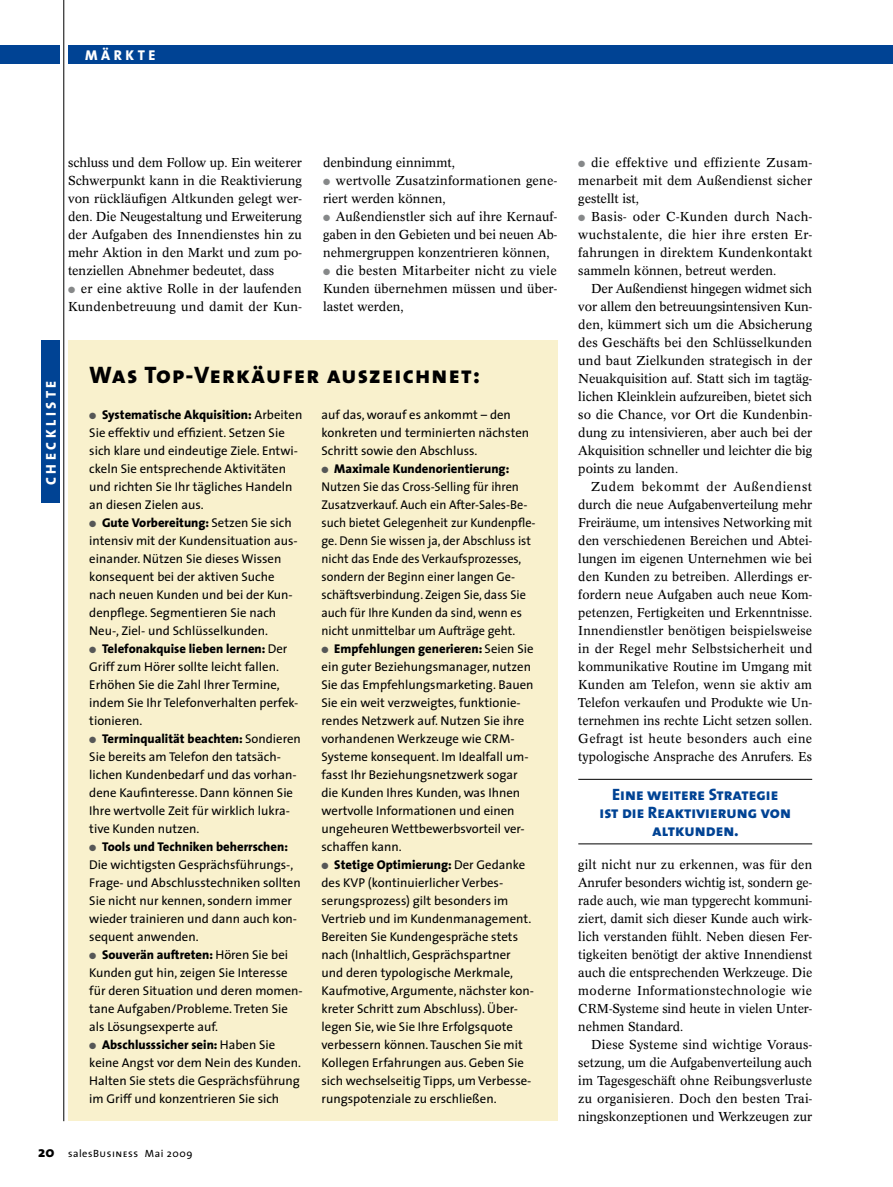
<style>
.page{position:relative;width:893px;height:1187px;background:#fff}
.page>*{position:absolute;margin:0;border:0;box-sizing:border-box;transform-origin:0 0}
.t1{font:24px "The Sans Extra Bold Caps";letter-spacing:.05em;color:#000}
.t2{font:16.5px/18px "The Sans Extra Bold Caps";color:#004394;text-align:center}
.t3{font:800 14.25px "The Sans";letter-spacing:.25em;color:#fff}
.t4{font:12.75px/18px "Concorde BE";color:#000;text-align:justify}
.t5{font:12.75px/18px "The Sans";color:#000}
.t6{font:12.75px/18px "The Sans";color:#000;scale:.96 1}
.t7{font:800 12.75px "The Sans";color:#000}
.t8{font:12.75px "Concorde BE";letter-spacing:.02em;color:#000}
.t9{font:10.5px "The Sans";letter-spacing:.05em;color:#000}
.t10{font:9px "Zapf Dingbats Std";color:#565757}
.t11{font:9px "Zapf Dingbats Std";color:#868889}
.s1{font-weight:800}
.s2{font-weight:400}
.s3{font-weight:800;font-size:15px}
.s4{font-family:"The Sans Caps"}
</style>
<div class="page">
<hr style="left:64px;top:0;width:1px;height:1121px;background:#000">
<div style="left:68px;top:46px;width:825px;height:18px;background:#004394"></div>
<div style="left:0;top:46px;width:60px;height:18px;background:#004394"></div>
<hr style="left:578px;top:779px;width:234px;height:1px;background:#000">
<hr style="left:578px;top:843px;width:234px;height:1px;background:#000">
<div style="left:68px;top:340px;width:489px;height:780px;background:#f9f1cd"></div>
<div style="left:41px;top:340px;width:18px;height:162px;background:#004394"></div>
<p class="t3" style="left:85px;top:46px;width:72px">märkte</p>
<p class="t4" style="left:68px;top:153px;width:235px">schluss und dem Follow up. Ein weiterer Schwerpunkt kann in die Reaktivierung von rückläufigen Altkunden gelegt wer&shy;den. Die Neugestaltung und Erweiterung der Aufgaben des Innendienstes hin zu mehr Aktion in den Markt und zum po&shy;tenziellen Abnehmer bedeutet, dass</p>
<p class="t4" style="left:68px;top:279px;width:235px;text-align:right">er eine aktive Rolle in der laufenden<br>Kundenbetreuung und damit der Kun-</p>
<p class="t11" style="left:68px;top:285px;width:9px">●</p>
<p class="t4" style="left:323px;top:153px;width:133px">denbindung einnimmt,</p>
<p class="t4" style="left:336px;top:171px;width:223px">wertvolle Zusatzinformationen gene-</p>
<p class="t4" style="left:323px;top:189px;width:124px">riert werden können,</p>
<p class="t4" style="left:336px;top:207px;width:223px">Außendienstler sich auf ihre Kernauf-</p>
<p class="t4" style="left:323px;top:225px;width:235px">gaben in den Gebieten und bei neuen Ab-</p>
<p class="t4" style="left:323px;top:243px;width:228px">nehmergruppen konzentrieren können,</p>
<p class="t8" style="left:336px;top:263px;width:222px">die besten Mitarbeiter nicht zu viele</p>
<p class="t4" style="left:323px;top:279px;width:235px">Kunden übernehmen müssen und über-</p>
<p class="t4" style="left:323px;top:297px;width:82px">lastet werden,</p>
<p class="t11" style="left:323px;top:177px;width:9px">●</p>
<p class="t11" style="left:323px;top:213px;width:9px">●</p>
<p class="t11" style="left:323px;top:267px;width:9px">●</p>
<p class="t3" style="left:42px;top:485px;width:106px;rotate:-90deg">ch ec kliste</p>
<h1 class="t1" style="left:89px;top:359px;width:392px">Was Top-Verkäufer auszeichnet:</h1>
<p class="t5" style="left:89px;top:405px;width:215px;text-indent:13px"><span class="s1">Systematische Akquisition:</span> Arbeiten Sie effektiv und effizient. Setzen Sie sich klare und eindeutige Ziele. Entwi&shy;ckeln Sie entsprechende Aktivitäten und richten Sie Ihr tägliches Handeln an diesen Zielen aus.</p>
<p class="t5" style="left:89px;top:513px;width:210px;text-indent:13px"><span class="s1">Gute Vorbereitung:</span> Setzen Sie sich intensiv mit der Kundensituation aus&shy;einander. Nützen Sie dieses Wissen konsequent bei der aktiven Suche nach neuen Kunden und bei der Kun&shy;denpflege. Segmentieren Sie nach Neu-, Ziel- und Schlüsselkunden.</p>
<p class="t5" style="left:89px;top:639px;width:211px;text-indent:13px"><span class="s1">Telefonakquise lieben lernen:</span> Der<br>Griff zum Hörer sollte leicht fallen.<br>Erhöhen Sie die Zahl Ihrer Termine, indem Sie Ihr Telefonverhalten perfek&shy;tionieren.</p>
<p class="t5" style="left:89px;top:729px;width:213px;text-indent:13px"><span class="s1">Terminqualität beachten:</span> Sondieren Sie bereits am Telefon den tatsäch&shy;lichen Kundenbedarf und das vorhan&shy;dene Kaufinteresse. Dann können Sie Ihre wertvolle Zeit für wirklich lukra&shy;tive Kunden nutzen.</p>
<p class="t7" style="left:102px;top:838px;width:188px">Tools und Techniken beherrschen:</p>
<p class="t5" style="left:89px;top:855px;width:213px">Die wichtigsten Gesprächsführungs-, Frage- und Abschlusstechniken sollten Sie nicht nur kennen, sondern immer wieder trainieren und dann auch kon&shy;sequent anwenden.</p>
<p class="t7" style="left:102px;top:946px;width:188px">Souverän auftreten: <span class="s2">Hören Sie bei</span></p>
<p class="t5" style="left:89px;top:963px;width:200px">Kunden gut hin, zeigen Sie Interesse</p>
<p class="t5" style="left:89px;top:981px;width:215px">für deren Situation und deren momen-</p>
<p class="t5" style="left:89px;top:999px;width:200px">tane Aufgaben/Probleme. Treten Sie</p>
<p class="t5" style="left:89px;top:1017px;width:130px">als Lösungsexperte auf.</p>
<p class="t7" style="left:102px;top:1036px;width:175px">Abschlusssicher sein: <span class="s2">Haben Sie</span></p>
<p class="t5" style="left:89px;top:1053px;width:213px">keine Angst vor dem Nein des Kunden.</p>
<p class="t5" style="left:89px;top:1071px;width:212px">Halten Sie stets die Gesprächsführung</p>
<p class="t5" style="left:89px;top:1089px;width:191px">im Griff und konzentrieren Sie sich</p>
<p class="t10" style="left:89px;top:411px;width:9px">●</p>
<p class="t10" style="left:89px;top:519px;width:9px">●</p>
<p class="t10" style="left:89px;top:645px;width:9px">●</p>
<p class="t10" style="left:89px;top:735px;width:9px">●</p>
<p class="t10" style="left:89px;top:843px;width:9px">●</p>
<p class="t10" style="left:89px;top:951px;width:9px">●</p>
<p class="t10" style="left:89px;top:1041px;width:9px">●</p>
<p class="t5" style="left:322px;top:405px;width:209px">auf das, worauf es ankommt – den konkreten und terminierten nächsten<br>Schritt sowie den Abschluss.</p>
<p class="t7" style="left:334px;top:460px;width:177px">Maximale Kundenorientierung:</p>
<p class="t6" style="left:322px;top:477px;width:224px">Nutzen Sie das Cross-Selling für ihren Zusatzverkauf. Auch ein After-Sales-Be&shy;such bietet Gelegenheit zur Kundenpfle&shy;ge. Denn Sie wissen ja, der Abschluss ist nicht das Ende des Verkaufsprozesses, sondern der Beginn einer langen Ge&shy;schäftsverbindung. Zeigen Sie, dass Sie auch für Ihre Kunden da sind, wenn es nicht unmittelbar um Aufträge geht.</p>
<p class="t5" style="left:322px;top:639px;width:214px;text-indent:13px"><span class="s1">Empfehlungen generieren:</span> Seien Sie ein guter Beziehungsmanager, nutzen Sie das Empfehlungsmarketing. Bauen Sie ein weit verzweigtes, funktionie&shy;rendes Netzwerk auf. Nutzen Sie ihre vorhandenen Werkzeuge wie CRM-Systeme konsequent. Im Idealfall um&shy;fasst Ihr Beziehungsnetzwerk sogar die Kunden Ihres Kunden, was Ihnen wertvolle Informationen und einen ungeheuren Wettbewerbsvorteil ver&shy;schaffen kann.</p>
<p class="t5" style="left:322px;top:855px;width:214px;text-indent:13px"><span class="s1">Stetige Optimierung:</span> Der Gedanke des KVP (kontinuierlicher Verbes&shy;serungsprozess) gilt besonders im Vertrieb und im Kundenmanagement.<br>Bereiten Sie Kundengespräche stets nach (Inhaltlich, Gesprächspartner und deren typologische Merkmale, Kaufmotive, Argumente, nächster kon&shy;kreter Schritt zum Abschluss). Über&shy;legen Sie, wie Sie Ihre Erfolgsquote verbessern können. Tauschen Sie mit Kollegen Erfahrungen aus. Geben Sie sich wechselseitig Tipps, um Verbesse&shy;rungspotenziale zu erschließen.</p>
<p class="t10" style="left:322px;top:465px;width:9px">●</p>
<p class="t10" style="left:322px;top:645px;width:9px">●</p>
<p class="t10" style="left:322px;top:861px;width:9px">●</p>
<p class="t9" style="left:38px;top:1146px;width:156px"><span class="s3">20</span> sales<span class="s4">Business</span> Mai 2009</p>
<p class="t4" style="left:578px;top:153px;width:235px;text-indent:13px">die effektive und effiziente Zusam&shy;menarbeit mit dem Außendienst sicher gestellt ist,</p>
<p class="t4" style="left:578px;top:207px;width:235px;text-indent:13px">Basis- oder C-Kunden durch Nach&shy;wuchstalente, die hier ihre ersten Er&shy;fahrungen in direktem Kundenkontakt sammeln können, betreut werden.</p>
<p class="t4" style="left:578px;top:279px;width:235px;text-indent:13px">Der Außendienst hingegen widmet sich vor allem den betreuungsintensiven Kun&shy;den, kümmert sich um die Absicherung des Geschäfts bei den Schlüsselkunden und baut Zielkunden strategisch in der Neuakquisition auf. Statt sich im tagtäg&shy;lichen Kleinklein aufzureiben, bietet sich so die Chance, vor Ort die Kundenbin&shy;dung zu intensivieren, aber auch bei der Akquisition schneller und leichter die big points zu landen.</p>
<p class="t4" style="left:578px;top:477px;width:236px;text-indent:13px">Zudem bekommt der Außendienst durch die neue Aufgabenverteilung mehr Freiräume, um intensives Networking mit den verschiedenen Bereichen und Abtei&shy;lungen im eigenen Unternehmen wie bei den Kunden zu betreiben. Allerdings er&shy;fordern neue Aufgaben auch neue Kom&shy;petenzen, Fertigkeiten und Erkenntnisse.<br>Innendienstler benötigen beispielsweise in der Regel mehr Selbstsicherheit und kommunikative Routine im Umgang mit Kunden am Telefon, wenn sie aktiv am Telefon verkaufen und Produkte wie Un&shy;ternehmen ins rechte Licht setzen sollen.<br>Gefragt ist heute besonders auch eine typologische Ansprache des Anrufers. Es</p>
<p class="t11" style="left:578px;top:159px;width:9px">●</p>
<p class="t11" style="left:578px;top:213px;width:9px">●</p>
<p class="t2" style="left:600px;top:785px;width:193px">Eine weitere Strategie<br>ist die Reaktivierung von altkunden.</p>
<p class="t4" style="left:578px;top:855px;width:235px">gilt nicht nur zu erkennen, was für den Anrufer besonders wichtig ist, sondern ge&shy;rade auch, wie man typgerecht kommuni&shy;ziert, damit sich dieser Kunde auch wirk&shy;lich verstanden fühlt. Neben diesen Fer&shy;tigkeiten benötigt der aktive Innendienst auch die entsprechenden Werkzeuge. Die moderne Informationstechnologie wie CRM-Systeme sind heute in vielen Unter&shy;nehmen Standard.</p>
<p class="t4" style="left:578px;top:1035px;width:235px;text-indent:13px">Diese Systeme sind wichtige Voraus&shy;setzung, um die Aufgabenverteilung auch im Tagesgeschäft ohne Reibungsverluste zu organisieren. Doch den besten Trai&shy;ningskonzeptionen und Werkzeugen zur</p>
</div>
